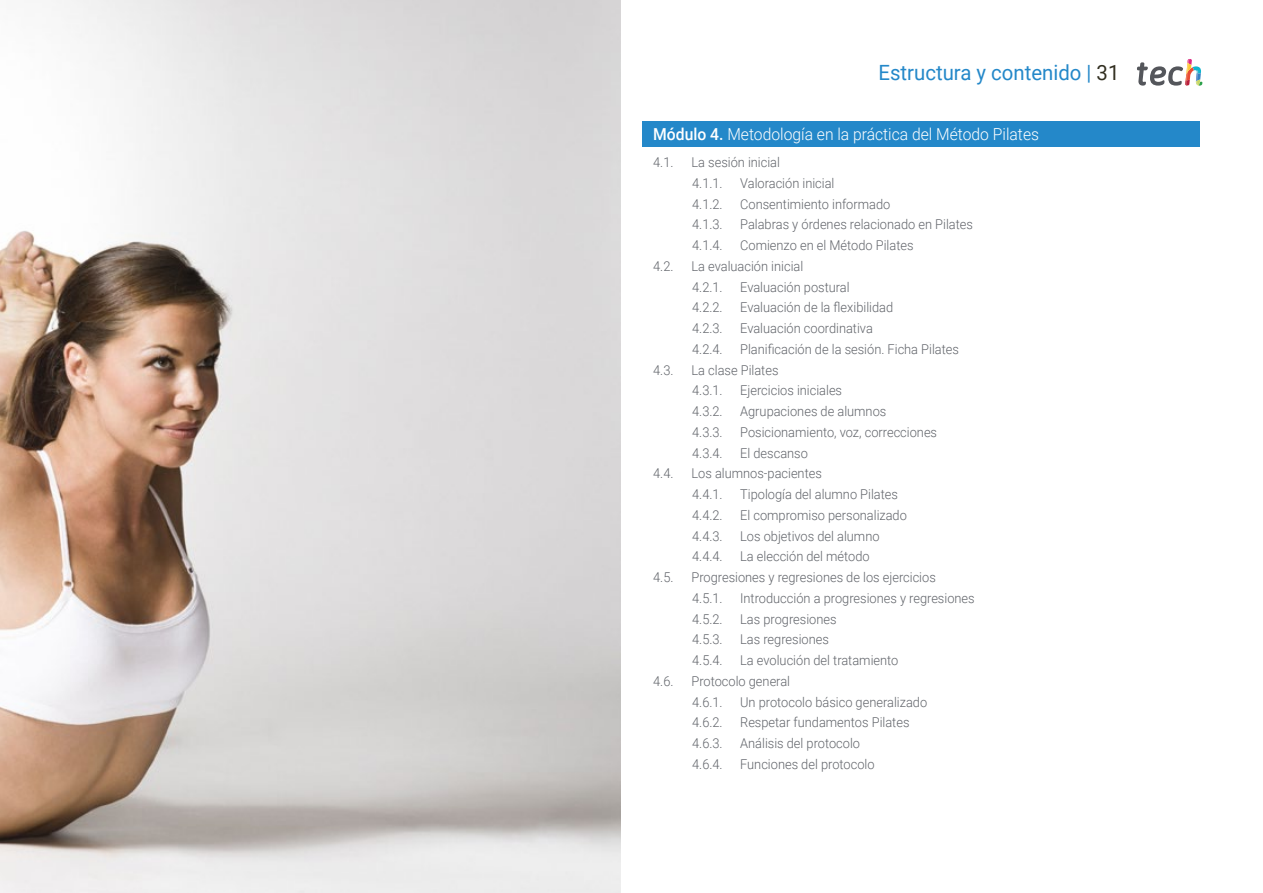
<style>
.page{position:relative;width:1263px;height:893px;background:#fff}
.page>*{position:absolute;margin:0;border:0;box-sizing:border-box;transform-origin:0 0}
.t1{font:21px "Roboto";color:#2488c9}
.t2{font:300 16.5px "Roboto";color:#fff;scale:.95 1}
.t3{font:300 13.5px/20.7px "Roboto";color:#61646a;scale:.95 1}
.s1{color:#312e20}
.s2{font-weight:500}
</style>
<div class="page">
<img style="left:0;top:0;width:621px;height:893px">
<div style="left:642px;top:121px;width:557px;height:25px;background:#2488c9"></div>
<svg style="left:1137px;top:59px;width:65px;height:27px"></svg>
<h1 class="t1" style="left:878px;top:57px;width:242px">Estructura y contenido | <span class="s1">31</span></h1>
<p class="t2" style="left:653px;top:123px;width:408px"><span class="s2">Módulo 4.</span> Metodología en la práctica del Método Pilates</p>
<p class="t3" style="left:653px;top:151px;width:23px">4.1.</p>
<p class="t3" style="left:691px;top:151px;width:95px">La sesión inicial<br>4.1.1.</p>
<p class="t3" style="left:740px;top:172px;width:101px">Valoración inicial</p>
<p class="t3" style="left:692px;top:193px;width:34px">4.1.2.</p>
<p class="t3" style="left:740px;top:193px;width:160px">Consentimiento informado</p>
<p class="t3" style="left:692px;top:214px;width:34px">4.1.3.</p>
<p class="t3" style="left:740px;top:214px;width:247px">Palabras y órdenes relacionado en Pilates</p>
<p class="t3" style="left:692px;top:234px;width:34px">4.1.4.</p>
<p class="t3" style="left:740px;top:234px;width:184px">Comienzo en el Método Pilates</p>
<p class="t3" style="left:653px;top:255px;width:23px">4.2.</p>
<p class="t3" style="left:691px;top:255px;width:119px">La evaluación inicial<br>4.2.1.</p>
<p class="t3" style="left:740px;top:276px;width:117px">Evaluación postural</p>
<p class="t3" style="left:692px;top:297px;width:34px">4.2.2.</p>
<p class="t3" style="left:740px;top:297px;width:163px">Evaluación de la flexibilidad</p>
<p class="t3" style="left:692px;top:317px;width:34px">4.2.3.</p>
<p class="t3" style="left:740px;top:317px;width:141px">Evaluación coordinativa</p>
<p class="t3" style="left:692px;top:338px;width:34px">4.2.4.</p>
<p class="t3" style="left:740px;top:338px;width:232px">Planificación de la sesión. Ficha Pilates</p>
<p class="t3" style="left:653px;top:359px;width:23px">4.3.</p>
<p class="t3" style="left:691px;top:359px;width:93px">La clase Pilates<br>4.3.1.</p>
<p class="t3" style="left:740px;top:380px;width:109px">Ejercicios iniciales</p>
<p class="t3" style="left:692px;top:400px;width:34px">4.3.2.</p>
<p class="t3" style="left:740px;top:400px;width:155px">Agrupaciones de alumnos</p>
<p class="t3" style="left:692px;top:421px;width:34px">4.3.3.</p>
<p class="t3" style="left:740px;top:421px;width:209px">Posicionamiento, voz, correcciones</p>
<p class="t3" style="left:692px;top:442px;width:34px">4.3.4.</p>
<p class="t3" style="left:740px;top:442px;width:73px">El descanso</p>
<p class="t3" style="left:653px;top:463px;width:23px">4.4.</p>
<p class="t3" style="left:691px;top:463px;width:139px">Los alumnos-pacientes<br>4.4.1.</p>
<p class="t3" style="left:740px;top:483px;width:168px">Tipología del alumno Pilates</p>
<p class="t3" style="left:692px;top:504px;width:34px">4.4.2.</p>
<p class="t3" style="left:740px;top:504px;width:177px">El compromiso personalizado</p>
<p class="t3" style="left:692px;top:525px;width:34px">4.4.3.</p>
<p class="t3" style="left:740px;top:525px;width:148px">Los objetivos del alumno</p>
<p class="t3" style="left:692px;top:546px;width:34px">4.4.4.</p>
<p class="t3" style="left:740px;top:546px;width:138px">La elección del método</p>
<p class="t3" style="left:653px;top:566px;width:23px">4.5.</p>
<p class="t3" style="left:691px;top:566px;width:259px">Progresiones y regresiones de los ejercicios<br>4.5.1.</p>
<p class="t3" style="left:740px;top:587px;width:248px">Introducción a progresiones y regresiones</p>
<p class="t3" style="left:692px;top:608px;width:34px">4.5.2.</p>
<p class="t3" style="left:740px;top:608px;width:103px">Las progresiones</p>
<p class="t3" style="left:692px;top:629px;width:34px">4.5.3.</p>
<p class="t3" style="left:740px;top:629px;width:95px">Las regresiones</p>
<p class="t3" style="left:692px;top:649px;width:34px">4.5.4.</p>
<p class="t3" style="left:740px;top:649px;width:168px">La evolución del tratamiento</p>
<p class="t3" style="left:653px;top:670px;width:23px">4.6.</p>
<p class="t3" style="left:691px;top:670px;width:105px">Protocolo general<br>4.6.1.</p>
<p class="t3" style="left:740px;top:691px;width:198px">Un protocolo básico generalizado</p>
<p class="t3" style="left:692px;top:712px;width:34px">4.6.2.</p>
<p class="t3" style="left:740px;top:712px;width:180px">Respetar fundamentos Pilates</p>
<p class="t3" style="left:692px;top:732px;width:34px">4.6.3.</p>
<p class="t3" style="left:740px;top:732px;width:128px">Análisis del protocolo</p>
<p class="t3" style="left:692px;top:753px;width:34px">4.6.4.</p>
<p class="t3" style="left:740px;top:753px;width:143px">Funciones del protocolo</p>
</div>
